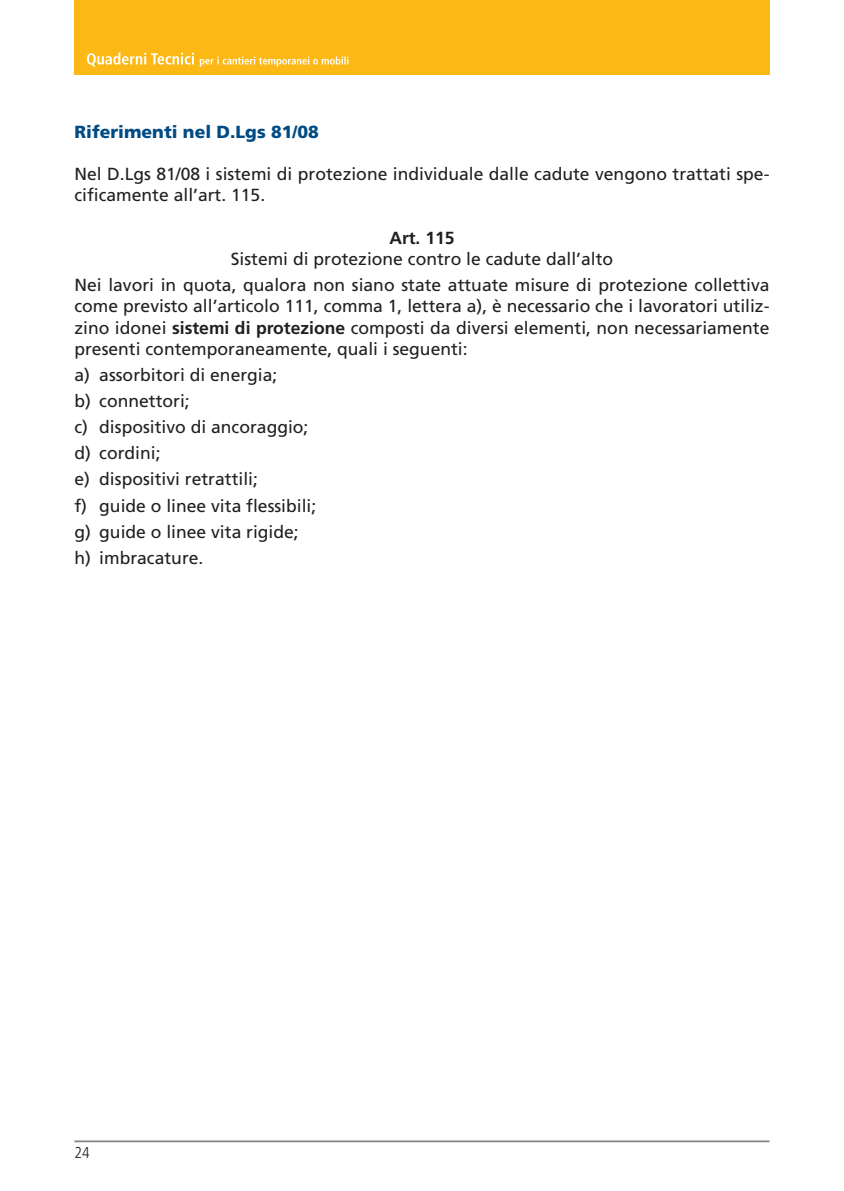
<style>
.page{position:relative;width:844px;height:1191px;background:#fff}
.page>*{position:absolute;margin:0;border:0;box-sizing:border-box;transform-origin:0 0}
.t1{font:17.5px/26.1px "Frutiger HAIAAF";color:#231f20}
.t2{font:17.5px "Frutiger HAIAAD";color:#004b84}
.t3{font:17.5px "Frutige HAIAAH";color:#231f20}
.t4{font:15.75px "Frutiger LHAIAAG";color:#231f20}
.s1{font-family:"Frutige HAIAAH"}
</style>
<div class="page">
<div style="left:74px;top:0;width:695px;height:74px;background:#fcb814"></div>
<svg style="left:87px;top:52px;width:261px;height:15px"></svg>
<hr style="left:74px;top:1140px;width:695px;height:2px;background:#808285">
<p class="t2" style="left:74px;top:125px;width:246px">Riferimenti nel D.Lgs 81/08</p>
<p class="t1" style="left:74px;top:165px;width:696px;line-height:21.2px">Nel D.Lgs 81/08 i sistemi di protezione individuale dalle cadute vengono trattati spe&shy;cificamente all’art. 115.</p>
<p class="t3" style="left:389px;top:231px;width:67px">Art. 115</p>
<p class="t1" style="left:74px;top:247px;width:696px;text-align:center">Sistemi di protezione contro le cadute dall’alto<br>Nei lavori in quota, qualora non siano state attuate misure di protezione collettiva</p>
<p class="t1" style="left:74px;top:297px;width:696px;line-height:21.2px;text-align:justify">come previsto all’articolo 111, comma 1, lettera a), è necessario che i lavoratori utiliz&shy;zino idonei <span class="s1">sistemi di protezione</span> composti da diversi elementi, non necessariamente presenti contemporaneamente, quali i seguenti:</p>
<p class="t1" style="left:74px;top:363px;width:243px">a) assorbitori di energia;<br>b) connettori;<br>c) dispositivo di ancoraggio; d) cordini;<br>e) dispositivi retrattili;<br>f) guide o linee vita flessibili; g) guide o linee vita rigide; h) imbracature.</p>
<p class="t4" style="left:74px;top:1146px;width:17px">24</p>
</div>
